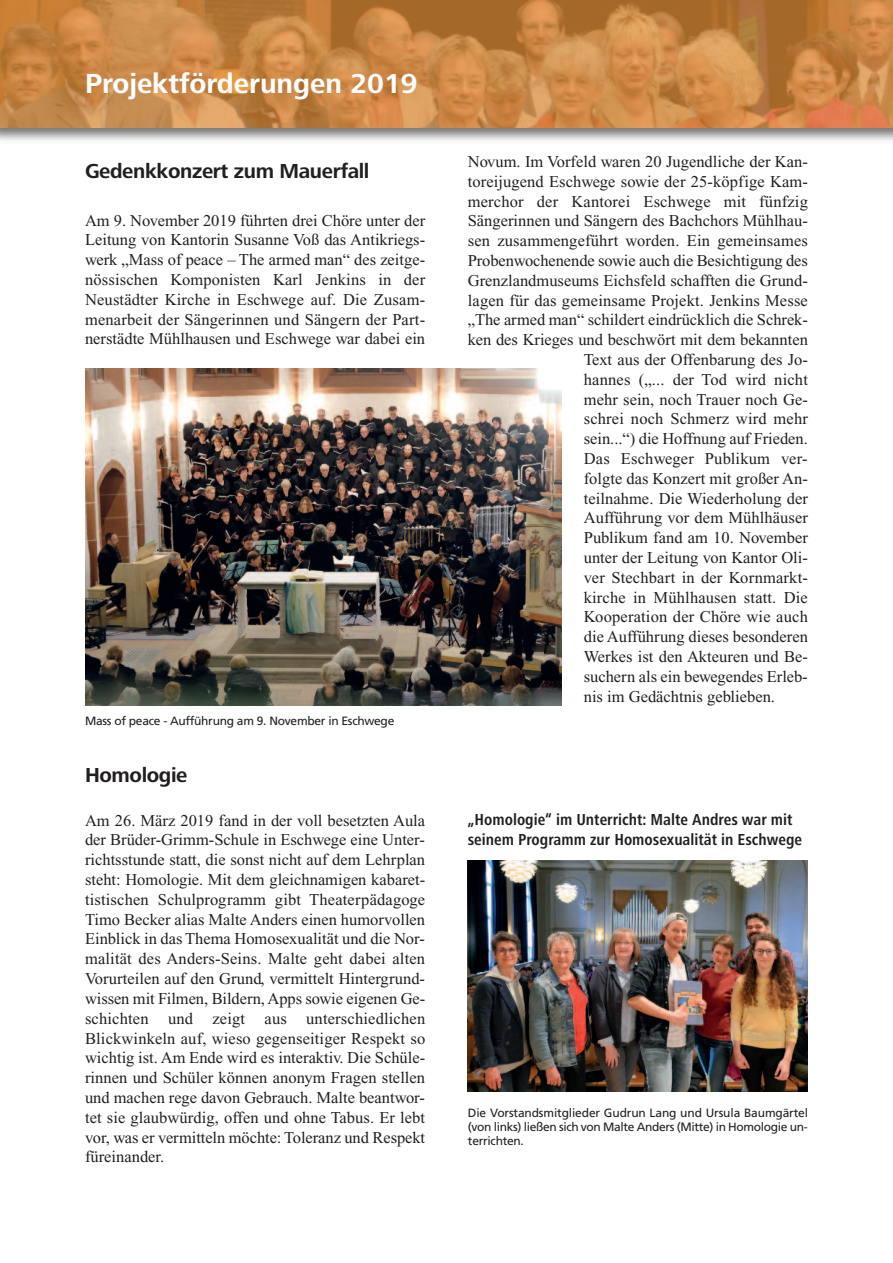
<style>
.page{position:relative;width:893px;height:1263px;background:#fff}
.page>*{position:absolute;margin:0;border:0;box-sizing:border-box;transform-origin:0 0}
.t1{font:700 28.5px "Frutiger Next LT";color:#fff}
.t2{font:700 21px "Frutiger Next LT";letter-spacing:-.02em;color:#231f20}
.t3{font:16.5px/19.8px "Times New Roman";color:#231f20;text-align:justify}
.t4{font:700 condensed 16.5px/19.8px "Frutiger Next LT";color:#231f20}
.t5{font:12px/14.4px "Frutiger";letter-spacing:-.02em;color:#231f20;text-align:justify}
</style>
<div class="page">
<div style="left:0;top:0;width:893px;height:128px;background:#e28f37;opacity:.73"></div>
<img style="left:468px;top:861px;width:340px;height:230px">
<img style="left:85px;top:369px;width:476px;height:336px">
<h1 class="t1" style="left:85px;top:74px;width:334px">Projektförderungen 2019</h1>
<p class="t2" style="left:85px;top:164px;width:286px">Gedenkkonzert zum Mauerfall</p>
<p class="t3" style="left:85px;top:212px;width:342px">Am 9. November 2019 führten drei Chöre unter der Leitung von Kantorin Susanne Voß das Antikriegs&shy;werk „Mass of peace – The armed man“ des zeitge&shy;nössischen Komponisten Karl Jenkins in der Neustädter Kirche in Eschwege auf. Die Zusam&shy;menarbeit der Sängerinnen und Sängern der Part&shy;nerstädte Mühlhausen und Eschwege war dabei ein</p>
<p class="t5" style="left:85px;top:714px;width:311px">Mass of peace - Aufführung am 9. November in Eschwege</p>
<p class="t2" style="left:85px;top:768px;width:104px">Homologie</p>
<p class="t3" style="left:85px;top:812px;width:342px">Am 26. März 2019 fand in der voll besetzten Aula der Brüder-Grimm-Schule in Eschwege eine Unter&shy;richtsstunde statt, die sonst nicht auf dem Lehrplan steht: Homologie. Mit dem gleichnamigen kabaret&shy;tistischen Schulprogramm gibt Theaterpädagoge Timo Becker alias Malte Anders einen humorvollen Einblick in das Thema Homosexualität und die Nor&shy;malität des Anders-Seins. Malte geht dabei alten Vorurteilen auf den Grund, vermittelt Hintergrund&shy;wissen mit Filmen, Bildern, Apps sowie eigenen Ge&shy;schichten und zeigt aus unterschiedlichen Blickwinkeln auf, wieso gegenseitiger Respekt so wichtig ist. Am Ende wird es interaktiv. Die Schüle&shy;rinnen und Schüler können anonym Fragen stellen und machen rege davon Gebrauch. Malte beantwor&shy;tet sie glaubwürdig, offen und ohne Tabus. Er lebt vor, was er vermitteln möchte: Toleranz und Respekt füreinander.</p>
<p class="t3" style="left:468px;top:153px;width:342px">Novum. Im Vorfeld waren 20 Jugendliche der Kan-</p>
<p class="t3" style="left:468px;top:173px;width:342px">toreijugend Eschwege sowie der 25-köpfige Kam-</p>
<p class="t3" style="left:468px;top:193px;width:342px">merchor der Kantorei Eschwege mit fünfzig</p>
<p class="t3" style="left:468px;top:213px;width:342px">Sängerinnen und Sängern des Bachchors Mühlhau-</p>
<p class="t3" style="left:468px;top:232px;width:342px">sen zusammengeführt worden. Ein gemeinsames</p>
<p class="t3" style="left:468px;top:252px;width:342px">Probenwochenende sowie auch die Besichtigung des</p>
<p class="t3" style="left:468px;top:272px;width:342px">Grenzlandmuseums Eichsfeld schafften die Grund-</p>
<p class="t3" style="left:468px;top:292px;width:342px">lagen für das gemeinsame Projekt. Jenkins Messe</p>
<p class="t3" style="left:468px;top:312px;width:342px">„The armed man“ schildert eindrücklich die Schrek-</p>
<p class="t3" style="left:468px;top:331px;width:342px">ken des Krieges und beschwört mit dem bekannten</p>
<p class="t3" style="left:584px;top:351px;width:226px">Text aus der Offenbarung des Jo-</p>
<p class="t3" style="left:584px;top:371px;width:226px">hannes („... der Tod wird nicht</p>
<p class="t3" style="left:584px;top:391px;width:226px">mehr sein, noch Trauer noch Ge-</p>
<p class="t3" style="left:584px;top:411px;width:226px">schrei noch Schmerz wird mehr</p>
<p class="t3" style="left:584px;top:430px;width:226px">sein...“) die Hoffnung auf Frieden.</p>
<p class="t3" style="left:584px;top:450px;width:225px">Das Eschweger Publikum ver-</p>
<p class="t3" style="left:584px;top:470px;width:226px">folgte das Konzert mit großer An-</p>
<p class="t3" style="left:584px;top:490px;width:226px">teilnahme. Die Wiederholung der</p>
<p class="t3" style="left:584px;top:510px;width:226px">Aufführung vor dem Mühlhäuser</p>
<p class="t3" style="left:584px;top:529px;width:226px">Publikum fand am 10. November</p>
<p class="t3" style="left:584px;top:549px;width:226px">unter der Leitung von Kantor Oli-</p>
<p class="t3" style="left:584px;top:569px;width:226px">ver Stechbart in der Kornmarkt-</p>
<p class="t3" style="left:584px;top:589px;width:226px">kirche in Mühlhausen statt. Die</p>
<p class="t3" style="left:584px;top:609px;width:226px">Kooperation der Chöre wie auch</p>
<p class="t3" style="left:584px;top:628px;width:226px">die Aufführung dieses besonderen</p>
<p class="t3" style="left:584px;top:648px;width:226px">Werkes ist den Akteuren und Be-</p>
<p class="t3" style="left:584px;top:668px;width:225px">suchern als ein bewegendes Erleb-</p>
<p class="t3" style="left:584px;top:688px;width:193px">nis im Gedächtnis geblieben.</p>
<p class="t4" style="left:468px;top:812px;width:336px">„Homologie“ im Unterricht: Malte Andres war mit seinem Programm zur Homosexualität in Eschwege</p>
<p class="t5" style="left:468px;top:1106px;width:342px">Die Vorstandsmitglieder Gudrun Lang und Ursula Baumgärtel (von links) ließen sich von Malte Anders (Mitte) in Homologie un&shy;terrichten.</p>
</div>
